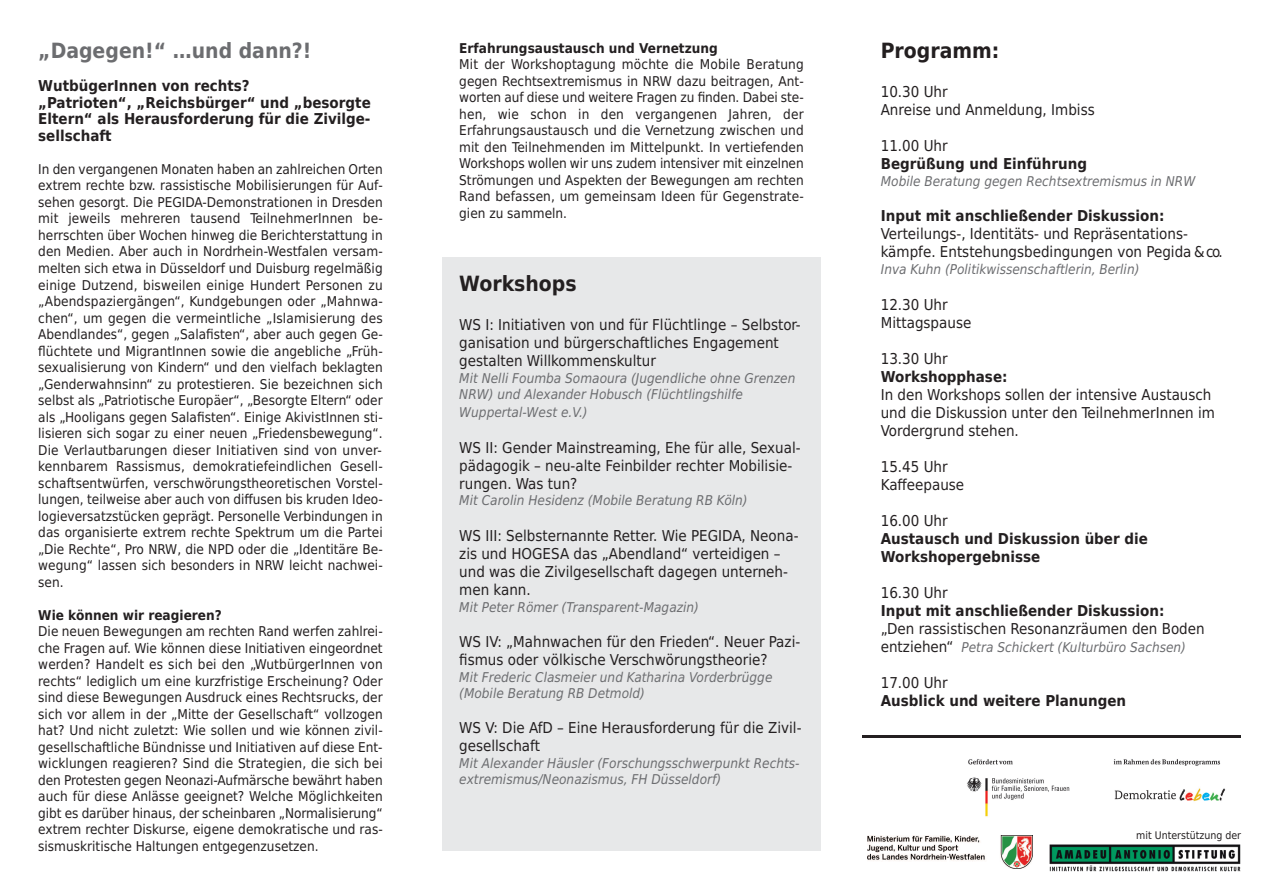
<style>
.page{position:relative;width:1263px;height:893px;background:#fff}
.page>*{position:absolute;margin:0;border:0;box-sizing:border-box;transform-origin:0 0}
.t1{font:700 21px "DejaVu Sans Condensed";color:#6c6d70}
.t2{font:700 21px "DejaVu Sans Condensed";color:#231f20}
.t3{font:15px/18px "DejaVu Sans Condensed";color:#231f20}
.t4{font:700 15px/16.5px "DejaVu Sans Condensed";color:#231f20}
.t5{font:13.5px/16.5px "DejaVu Sans Condensed";letter-spacing:.005em;color:#231f20;text-align:justify}
.t6{font:italic 13.5px/16.8px "DejaVu Sans Condensed";color:#6c6d70}
.t7{font:700 13.5px "DejaVu Sans Condensed";color:#231f20}
.t8{font:10.5px "DejaVu Sans Condensed";color:#231f20}
.s1{font-style:normal;font-size:15px;color:#231f20}
</style>
<div class="page">
<div style="left:442px;top:257px;width:379px;height:593px;background:#e7e8e9"></div>
<img style="left:967px;top:759px;width:259px;height:58px">
<img style="left:867px;top:835px;width:165px;height:34px">
<img style="left:1050px;top:845px;width:190px;height:27px">
<hr style="left:862px;top:735px;width:379px;height:2px;background:#231f20">
<h1 class="t1" style="left:38px;top:39px;width:275px">„Dagegen!“ …und dann?!</h1>
<p class="t4" style="left:38px;top:78px;width:334px">WutbügerInnen von rechts?<br>„Patrioten“, „Reichsbürger“ und „besorgte<br>Eltern“ als Herausforderung für die Zivilge&shy;sellschaft</p>
<p class="t5" style="left:38px;top:161px;width:346px">In den vergangenen Monaten haben an zahlreichen Orten extrem rechte bzw. rassistische Mobilisierungen für Auf&shy;sehen gesorgt. Die PEGIDA-Demonstrationen in Dresden mit jeweils mehreren tausend TeilnehmerInnen be&shy;herrschten über Wochen hinweg die Berichterstattung in den Medien. Aber auch in Nordrhein-Westfalen versam&shy;melten sich etwa in Düsseldorf und Duisburg regelmäßig einige Dutzend, bisweilen einige Hundert Personen zu „Abendspaziergängen“, Kundgebungen oder „Mahnwa&shy;chen“, um gegen die vermeintliche „Islamisierung des Abendlandes“, gegen „Salafisten“, aber auch gegen Ge&shy;flüchtete und MigrantInnen sowie die angebliche „Früh&shy;sexualisierung von Kindern“ und den vielfach beklagten „Genderwahnsinn“ zu protestieren. Sie bezeichnen sich selbst als „Patriotische Europäer“, „Besorgte Eltern“ oder als „Hooligans gegen Salafisten“. Einige AkivistInnen sti&shy;lisieren sich sogar zu einer neuen „Friedensbewegung“.<br>Die Verlautbarungen dieser Initiativen sind von unver&shy;kennbarem Rassismus, demokratiefeindlichen Gesell&shy;schaftsentwürfen, verschwörungstheoretischen Vorstel&shy;lungen, teilweise aber auch von diffusen bis kruden Ideo&shy;logieversatzstücken geprägt. Personelle Verbindungen in das organisierte extrem rechte Spektrum um die Partei „Die Rechte“, Pro NRW, die NPD oder die „Identitäre Be&shy;wegung“ lassen sich besonders in NRW leicht nachwei&shy;sen.</p>
<p class="t7" style="left:38px;top:607px;width:185px">Wie können wir reagieren?</p>
<p class="t5" style="left:38px;top:623px;width:346px">Die neuen Bewegungen am rechten Rand werfen zahlrei&shy;che Fragen auf. Wie können diese Initiativen eingeordnet werden? Handelt es sich bei den „WutbürgerInnen von rechts“ lediglich um eine kurzfristige Erscheinung? Oder sind diese Bewegungen Ausdruck eines Rechtsrucks, der sich vor allem in der „Mitte der Gesellschaft“ vollzogen hat? Und nicht zuletzt: Wie sollen und wie können zivil&shy;gesellschaftliche Bündnisse und Initiativen auf diese Ent&shy;wicklungen reagieren? Sind die Strategien, die sich bei den Protesten gegen Neonazi-Aufmärsche bewährt haben auch für diese Anlässe geeignet? Welche Möglichkeiten gibt es darüber hinaus, der scheinbaren „Normalisierung“ extrem rechter Diskurse, eigene demokratische und ras&shy;sismuskritische Haltungen entgegenzusetzen.</p>
<p class="t7" style="left:459px;top:40px;width:260px">Erfahrungsaustausch und Vernetzung</p>
<p class="t5" style="left:459px;top:56px;width:346px">Mit der Workshoptagung möchte die Mobile Beratung gegen Rechtsextremismus in NRW dazu beitragen, Ant&shy;worten auf diese und weitere Fragen zu finden. Dabei ste&shy;hen, wie schon in den vergangenen Jahren, der Erfahrungsaustausch und die Vernetzung zwischen und mit den Teilnehmenden im Mittelpunkt. In vertiefenden Workshops wollen wir uns zudem intensiver mit einzelnen Strömungen und Aspekten der Bewegungen am rechten Rand befassen, um gemeinsam Ideen für Gegenstrate&shy;gien zu sammeln.</p>
<h1 class="t2" style="left:459px;top:272px;width:119px">Workshops</h1>
<p class="t3" style="left:459px;top:316px;width:343px">WS I: Initiativen von und für Flüchtlinge – Selbstor&shy;ganisation und bürgerschaftliches Engagement gestalten Willkommenskultur</p>
<p class="t6" style="left:459px;top:370px;width:338px">Mit Nelli Foumba Somaoura (Jugendliche ohne Grenzen<br>NRW) und Alexander Hobusch (Flüchtlingshilfe<br>Wuppertal-West e.V.)</p>
<p class="t3" style="left:459px;top:438px;width:343px">WS II: Gender Mainstreaming, Ehe für alle, Sexual&shy;pädagogik – neu-alte Feinbilder rechter Mobilisie&shy;rungen. Was tun?</p>
<p class="t6" style="left:459px;top:492px;width:290px">Mit Carolin Hesidenz (Mobile Beratung RB Köln)</p>
<p class="t3" style="left:459px;top:526px;width:341px">WS III: Selbsternannte Retter. Wie PEGIDA, Neona&shy;zis und HOGESA das „Abendland“ verteidigen – und was die Zivilgesellschaft dagegen unterneh&shy;men kann.</p>
<p class="t6" style="left:459px;top:598px;width:241px">Mit Peter Römer (Transparent-Magazin)</p>
<p class="t3" style="left:459px;top:633px;width:342px">WS IV: „Mahnwachen für den Frieden“. Neuer Pazi&shy;fismus oder völkische Verschwörungstheorie?</p>
<p class="t6" style="left:459px;top:669px;width:315px;line-height:16.2px">Mit Frederic Clasmeier und Katharina Vorderbrügge (Mobile Beratung RB Detmold)</p>
<p class="t3" style="left:459px;top:719px;width:344px">WS V: Die AfD – Eine Herausforderung für die Zivil&shy;gesellschaft</p>
<p class="t6" style="left:459px;top:755px;width:342px;line-height:16.2px">Mit Alexander Häusler (Forschungsschwerpunkt Rechts&shy;extremismus/Neonazismus, FH Düsseldorf)</p>
<h1 class="t2" style="left:881px;top:39px;width:120px">Programm:</h1>
<p class="t3" style="left:881px;top:83px;width:215px">10.30 Uhr<br>Anreise und Anmeldung, Imbiss</p>
<p class="t3" style="left:881px;top:137px;width:68px">11.00 Uhr</p>
<p class="t4" style="left:881px;top:156px;width:208px">Begrüßung und Einführung</p>
<p class="t6" style="left:881px;top:173px;width:316px">Mobile Beratung gegen Rechtsextremismus in NRW</p>
<p class="t4" style="left:881px;top:208px;width:285px">Input mit anschließender Diskussion:</p>
<p class="t3" style="left:881px;top:225px;width:343px">Verteilungs-, Identitäts- und Repräsentations&shy;kämpfe. Entstehungsbedingungen von Pegida &amp;co.</p>
<p class="t6" style="left:881px;top:261px;width:260px">Inva Kuhn (Politikwissenschaftlerin, Berlin)</p>
<p class="t3" style="left:881px;top:295px;width:92px">12.30 Uhr<br>Mittagspause</p>
<p class="t3" style="left:881px;top:349px;width:68px">13.30 Uhr</p>
<p class="t4" style="left:881px;top:368px;width:128px">Workshopphase:</p>
<p class="t3" style="left:881px;top:385px;width:336px">In den Workshops sollen der intensive Austausch und die Diskussion unter den TeilnehmerInnen im<br>Vordergrund stehen.</p>
<p class="t3" style="left:881px;top:457px;width:85px">15.45 Uhr<br>Kaffeepause</p>
<p class="t3" style="left:881px;top:511px;width:68px">16.00 Uhr</p>
<p class="t4" style="left:881px;top:529px;width:269px;line-height:18px">Austausch und Diskussion über die<br>Workshopergebnisse</p>
<p class="t3" style="left:881px;top:583px;width:68px">16.30 Uhr</p>
<p class="t4" style="left:881px;top:602px;width:285px">Input mit anschließender Diskussion:</p>
<p class="t3" style="left:881px;top:619px;width:325px">„Den rassistischen Resonanzräumen den Boden</p>
<p class="t6" style="left:881px;top:638px;width:307px"><span class="s1">entziehen“</span> Petra Schickert (Kulturbüro Sachsen)</p>
<p class="t3" style="left:881px;top:673px;width:68px">17.00 Uhr</p>
<p class="t4" style="left:881px;top:692px;width:247px">Ausblick und weitere Planungen</p>
<p class="t8" style="left:1136px;top:829px;width:106px">mit Unterstützung der</p>
</div>
